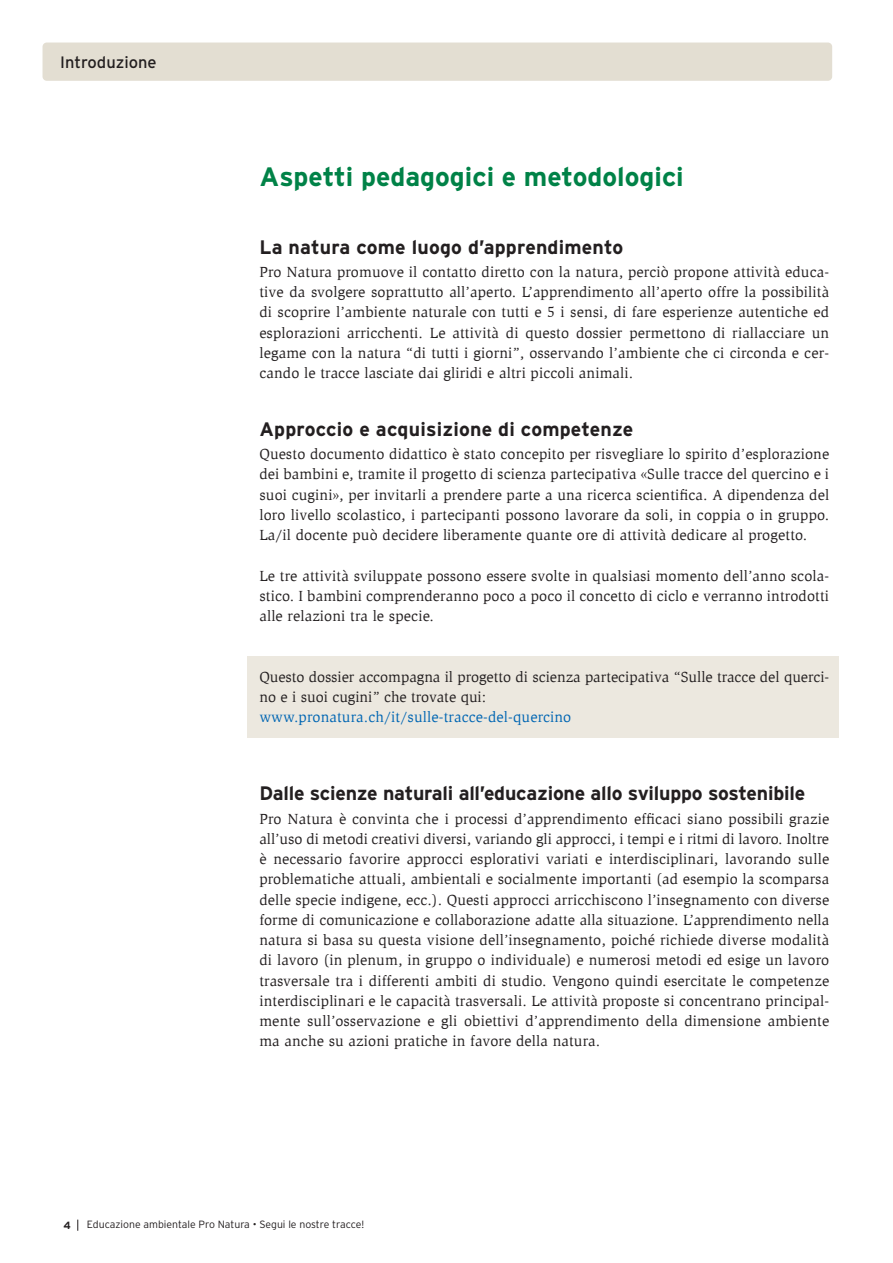
<style>
.page{position:relative;width:893px;height:1263px;background:#fff}
.page>*{position:absolute;margin:0;border:0;box-sizing:border-box;transform-origin:0 0}
.t1{font:700 26.7px "Interstate";color:#008247}
.t2{font:700 19.5px "Interstate";letter-spacing:.01em;color:#231f20}
.t3{font:700 19.5px "Interstate";letter-spacing:-.01em;color:#231f20}
.t4{font:16.5px "Interstate";color:#231f20}
.t5{font:15px/20.2px "Slimbach Std";letter-spacing:.01em;color:#231f20;text-align:justify}
.t6{font:15px "Slimbach Std";letter-spacing:.01em;color:#0166b3}
.t7{font:300 10.5px "Interstate";color:#231f20}
.t8{font:700 10.5px "Interstate";color:#231f20}
</style>
<div class="page">
<div style="left:43px;top:43px;width:789px;height:38px;background:#e3ded2;border-radius:4px"></div>
<div style="left:248px;top:656px;width:591px;height:81px;background:#ece8df"></div>
<svg style="left:77px;top:1219px;width:1px;height:12px"></svg>
<p class="t4" style="left:60px;top:52px;width:98px">Introduzione</p>
<h1 class="t1" style="left:259px;top:160px;width:426px">Aspetti pedagogici e metodologici</h1>
<h2 class="t2" style="left:259px;top:235px;width:365px">La natura come luogo d’apprendimento</h2>
<p class="t5" style="left:259px;top:262px;width:571px">Pro Natura promuove il contatto diretto con la natura, perciò propone attività educa&shy;tive da svolgere soprattutto all’aperto. L’apprendimento all’aperto offre la possibilità di scoprire l’ambiente naturale con tutti e 5 i sensi, di fare esperienze autentiche ed esplorazioni arricchenti. Le attività di questo dossier permettono di riallacciare un legame con la natura “di tutti i giorni”, osservando l’ambiente che ci circonda e cer&shy;cando le tracce lasciate dai gliridi e altri piccoli animali.</p>
<h2 class="t2" style="left:259px;top:417px;width:375px">Approccio e acquisizione di competenze</h2>
<p class="t5" style="left:259px;top:444px;width:571px">Questo documento didattico è stato concepito per risvegliare lo spirito d’esplorazione dei bambini e, tramite il progetto di scienza partecipativa «Sulle tracce del quercino e i suoi cugini», per invitarli a prendere parte a una ricerca scientifica. A dipendenza del loro livello scolastico, i partecipanti possono lavorare da soli, in coppia o in gruppo.<br>La/il docente può decidere liberamente quante ore di attività dedicare al progetto.</p>
<p class="t5" style="left:259px;top:565px;width:571px">Le tre attività sviluppate possono essere svolte in qualsiasi momento dell’anno scola&shy;stico. I bambini comprenderanno poco a poco il concetto di ciclo e verranno introdotti alle relazioni tra le specie.</p>
<p class="t5" style="left:259px;top:667px;width:571px">Questo dossier accompagna il progetto di scienza partecipativa “Sulle tracce del querci&shy;no e i suoi cugini” che trovate qui:</p>
<p class="t6" style="left:259px;top:709px;width:313px">www.pronatura.ch/it/sulle-tracce-del-quercino</p>
<h2 class="t3" style="left:259px;top:782px;width:547px">Dalle scienze naturali all’educazione allo sviluppo sostenibile</h2>
<p class="t5" style="left:259px;top:808px;width:571px">Pro Natura è convinta che i processi d’apprendimento efficaci siano possibili grazie all’uso di metodi creativi diversi, variando gli approcci, i tempi e i ritmi di lavoro. Inoltre è necessario favorire approcci esplorativi variati e interdisciplinari, lavorando sulle problematiche attuali, ambientali e socialmente importanti (ad esempio la scomparsa delle specie indigene, ecc.). Questi approcci arricchiscono l’insegnamento con diverse forme di comunicazione e collaborazione adatte alla situazione. L’apprendimento nella natura si basa su questa visione dell’insegnamento, poiché richiede diverse modalità di lavoro (in plenum, in gruppo o individuale) e numerosi metodi ed esige un lavoro trasversale tra i differenti ambiti di studio. Vengono quindi esercitate le competenze interdisciplinari e le capacità trasversali. Le attività proposte si concentrano principal&shy;mente sull’osservazione e gli obiettivi d’apprendimento della dimensione ambiente ma anche su azioni pratiche in favore della natura.</p>
<p class="t8" style="left:64px;top:1219px;width:9px">4</p>
<p class="t7" style="left:87px;top:1218px;width:279px">Educazione ambientale Pro Natura • Segui le nostre tracce!</p>
</div>
